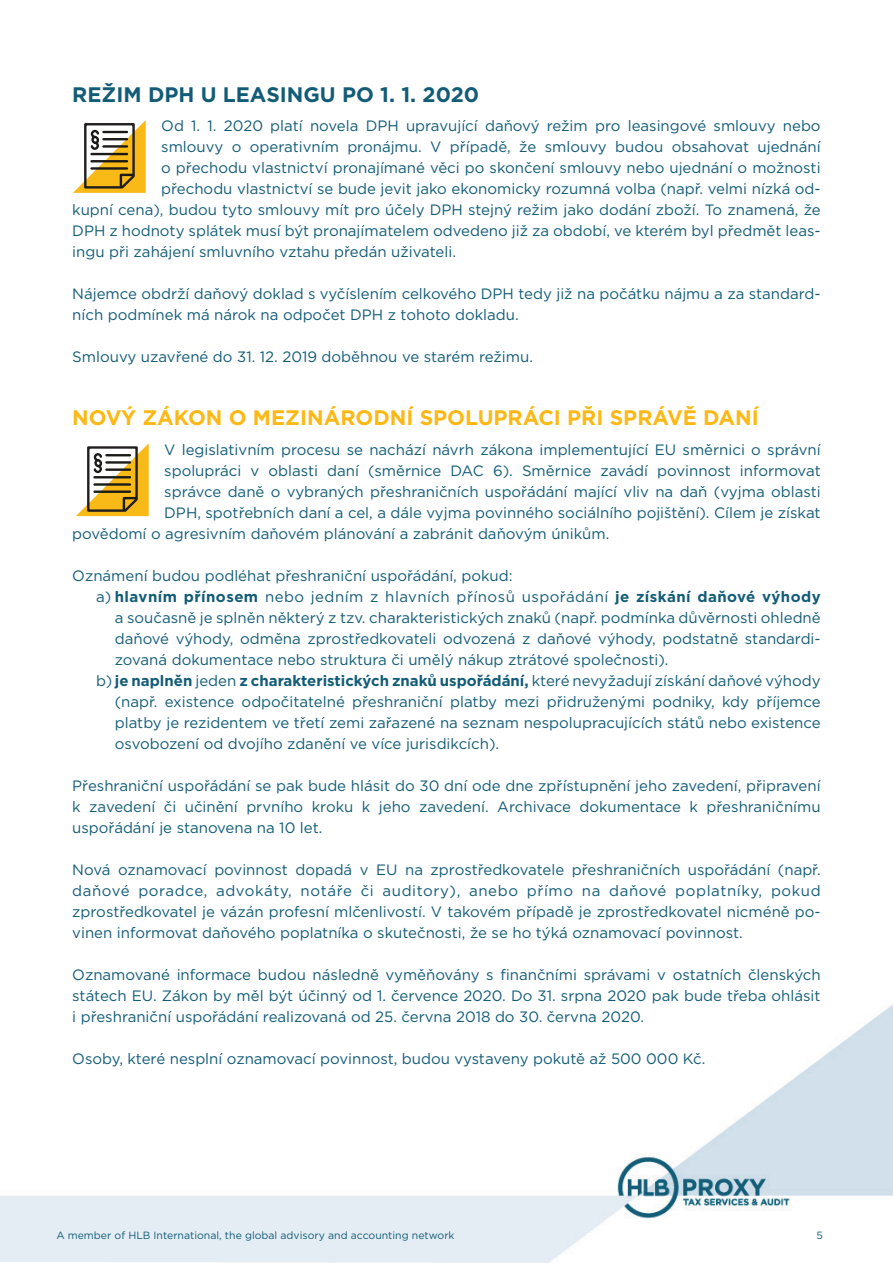
<style>
.page{position:relative;width:893px;height:1263px;background:#fff}
.page>*{position:absolute;margin:0;border:0;box-sizing:border-box;transform-origin:0 0}
.t1{font:700 21px "Gotham";color:#fcb814}
.t2{font:700 21px "Gotham";color:#135c77}
.t3{font:15px/21px "Gotham";color:#135c77;text-align:justify}
.t4{font:700 15px "Gotham";color:#135c77}
.t5{font:15px "Gotham";letter-spacing:.03em;color:#135c77}
.t6{font:10.5px "Gotham";color:#135c77}
.s1{font-weight:700}
.s2{font-weight:400}
</style>
<div class="page">
<img style="left:0;top:1004px;width:893px;height:259px">
<svg style="left:76px;top:443px;width:73px;height:73px"></svg>
<svg style="left:73px;top:120px;width:73px;height:73px"></svg>
<h1 class="t2" style="left:72px;top:80px;width:408px">REŽIM DPH U LEASINGU PO 1. 1. 2020</h1>
<p class="t3" style="left:161px;top:115px;width:661px">Od 1. 1. 2020 platí novela DPH upravující daňový režim pro leasingové smlouvy nebo</p>
<p class="t3" style="left:161px;top:136px;width:661px">smlouvy o operativním pronájmu. V případě, že smlouvy budou obsahovat ujednání</p>
<p class="t3" style="left:161px;top:157px;width:661px">o přechodu vlastnictví pronajímané věci po skončení smlouvy nebo ujednání o možnosti</p>
<p class="t3" style="left:161px;top:178px;width:661px">přechodu vlastnictví se bude jevit jako ekonomicky rozumná volba (např. velmi nízká od-</p>
<p class="t3" style="left:72px;top:199px;width:750px">kupní cena), budou tyto smlouvy mít pro účely DPH stejný režim jako dodání zboží. To znamená, že</p>
<p class="t3" style="left:72px;top:220px;width:750px">DPH z hodnoty splátek musí být pronajímatelem odvedeno již za období, ve kterém byl předmět leas-</p>
<p class="t3" style="left:72px;top:241px;width:385px">ingu při zahájení smluvního vztahu předán uživateli.</p>
<p class="t3" style="left:72px;top:283px;width:750px">Nájemce obdrží daňový doklad s vyčíslením celkového DPH tedy již na počátku nájmu a za standard&shy;ních podmínek má nárok na odpočet DPH z tohoto dokladu.</p>
<p class="t3" style="left:72px;top:346px;width:462px">Smlouvy uzavřené do 31. 12. 2019 doběhnou ve starém režimu.</p>
<h1 class="t1" style="left:72px;top:404px;width:688px">NOVÝ ZÁKON O MEZINÁRODNÍ SPOLUPRÁCI PŘI SPRÁVĚ DANÍ</h1>
<p class="t3" style="left:164px;top:439px;width:658px">V legislativním procesu se nachází návrh zákona implementující EU směrnici o správní</p>
<p class="t3" style="left:164px;top:460px;width:658px">spolupráci v oblasti daní (směrnice DAC 6). Směrnice zavádí povinnost informovat</p>
<p class="t3" style="left:164px;top:481px;width:658px">správce daně o vybraných přeshraničních uspořádání mající vliv na daň (vyjma oblasti</p>
<p class="t3" style="left:164px;top:502px;width:658px">DPH, spotřebních daní a cel, a dále vyjma povinného sociálního pojištění). Cílem je získat</p>
<p class="t3" style="left:72px;top:523px;width:539px">povědomí o agresivním daňovém plánování a zabránit daňovým únikům.</p>
<p class="t3" style="left:72px;top:565px;width:442px">Oznámení budou podléhat přeshraniční uspořádání, pokud:</p>
<p class="t5" style="left:96px;top:587px;width:726px">a) <span class="s1">hlavním přínosem</span> nebo jedním z hlavních přínosů uspořádání <span class="s1">je získání daňové výhody</span></p>
<p class="t3" style="left:115px;top:607px;width:707px">a současně je splněn některý z tzv. charakteristických znaků (např. podmínka důvěrnosti ohledně</p>
<p class="t3" style="left:115px;top:628px;width:707px">daňové výhody, odměna zprostředkovateli odvozená z daňové výhody, podstatně standardi-</p>
<p class="t3" style="left:115px;top:649px;width:555px">zovaná dokumentace nebo struktura či umělý nákup ztrátové společnosti).</p>
<p class="t4" style="left:96px;top:671px;width:726px"><span class="s2">b)</span> je naplněn <span class="s2">jeden</span> z charakteristických znaků uspořádání, <span class="s2">které nevyžadují získání daňové výhody</span></p>
<p class="t3" style="left:115px;top:691px;width:707px">(např. existence odpočitatelné přeshraniční platby mezi přidruženými podniky, kdy příjemce</p>
<p class="t3" style="left:115px;top:712px;width:707px">platby je rezidentem ve třetí zemi zařazené na seznam nespolupracujících států nebo existence</p>
<p class="t3" style="left:115px;top:733px;width:386px">osvobození od dvojího zdanění ve více jurisdikcích).</p>
<p class="t3" style="left:72px;top:775px;width:750px">Přeshraniční uspořádání se pak bude hlásit do 30 dní ode dne zpřístupnění jeho zavedení, připravení k zavedení či učinění prvního kroku k jeho zavedení. Archivace dokumentace k přeshraničnímu uspořádání je stanovena na 10 let.</p>
<p class="t3" style="left:72px;top:859px;width:750px">Nová oznamovací povinnost dopadá v EU na zprostředkovatele přeshraničních uspořádání (např. daňové poradce, advokáty, notáře či auditory), anebo přímo na daňové poplatníky, pokud zprostředkovatel je vázán profesní mlčenlivostí. V takovém případě je zprostředkovatel nicméně po&shy;vinen informovat daňového poplatníka o skutečnosti, že se ho týká oznamovací povinnost.</p>
<p class="t3" style="left:72px;top:964px;width:750px">Oznamované informace budou následně vyměňovány s finančními správami v ostatních členských státech EU. Zákon by měl být účinný od 1. července 2020. Do 31. srpna 2020 pak bude třeba ohlásit i přeshraniční uspořádání realizovaná od 25. června 2018 do 30. června 2020.</p>
<p class="t3" style="left:72px;top:1048px;width:635px">Osoby, které nesplní oznamovací povinnost, budou vystaveny pokutě až 500 000 Kč.</p>
<p class="t6" style="left:56px;top:1228px;width:400px">A member of HLB International, the global advisory and accounting network</p>
<p class="t6" style="left:816px;top:1228px;width:8px">5</p>
</div>
